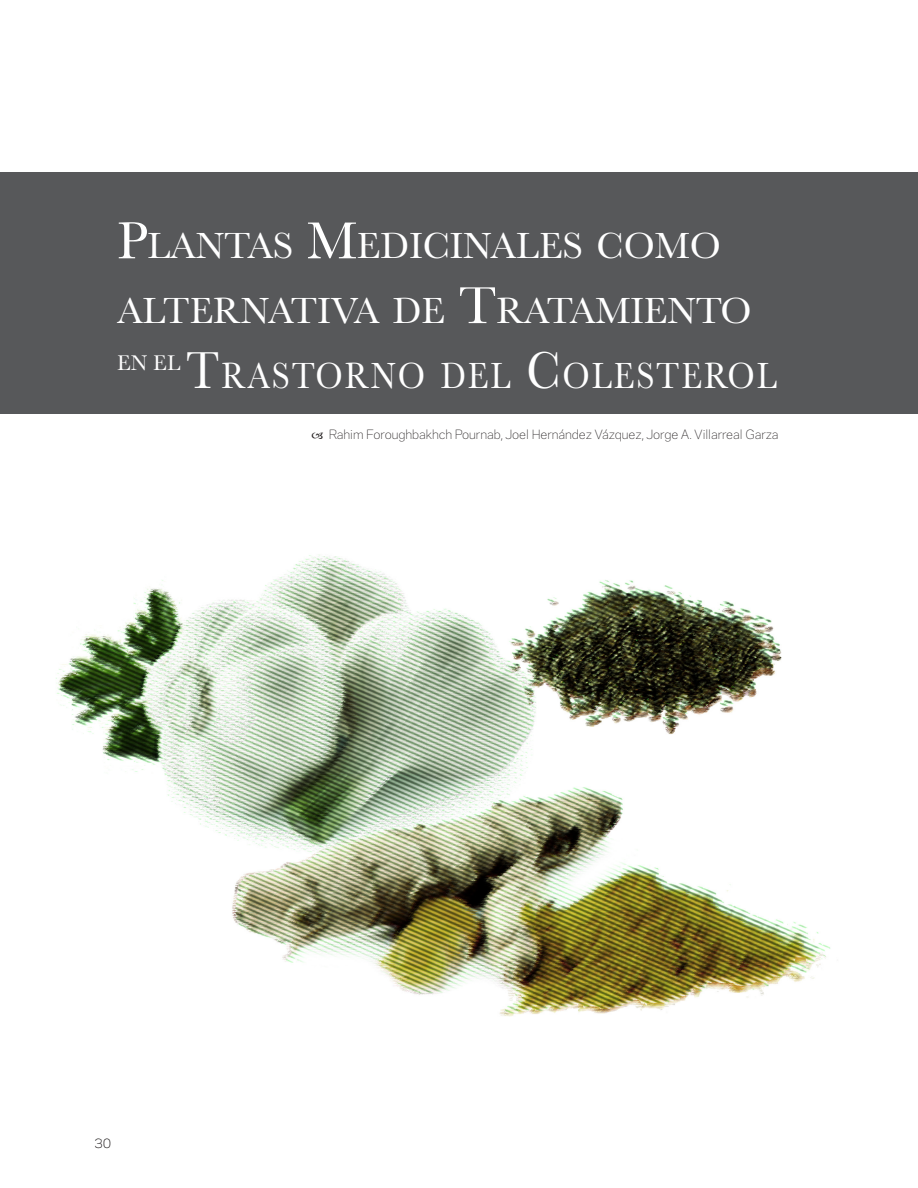
<style>
.page{position:relative;width:918px;height:1188px;background:#fff}
.page>*{position:absolute;margin:0;border:0;box-sizing:border-box;transform-origin:0 0}
.t1{font:37.8px/64.8px "Baskerville";color:#fff}
.t2{font:37.8px "Baskerville";letter-spacing:.055em;color:#fff;scale:.88 1}
.t3{font:22.05px "Baskerville";color:#fff}
.t4{font:300 12.15px "Galaxie Polaris";color:#231f20}
.t5{font:300 12px "Galaxie Polaris";letter-spacing:-.005em;color:#231f20}
.s1{font-size:54px}
</style>
<div class="page">
<img style="left:56px;top:554px;width:775px;height:463px">
<div style="left:0;top:173px;width:918px;height:241px;background:#57585a"></div>
<p class="t1" style="left:117px;top:214px;width:636px"><span class="s1">P</span>LANTAS <span class="s1">M</span>EDICINALES COMO<br>ALTERNATIVA DE <span class="s1">T</span>RATAMIENTO</p>
<p class="t3" style="left:117px;top:349px;width:65px">EN EL</p>
<p class="t2" style="left:186px;top:352px;width:673px"><span class="s1">T</span>RASTORNO DEL <span class="s1">C</span> OLESTEROL</p>
<p class="t5" style="left:329px;top:426px;width:451px">Rahim Foroughbakhch Pournab, Joel Hernández Vázquez, Jorge A. Villarreal Garza</p>
<p class="t4" style="left:94px;top:1134px;width:18px">30</p>
</div>
